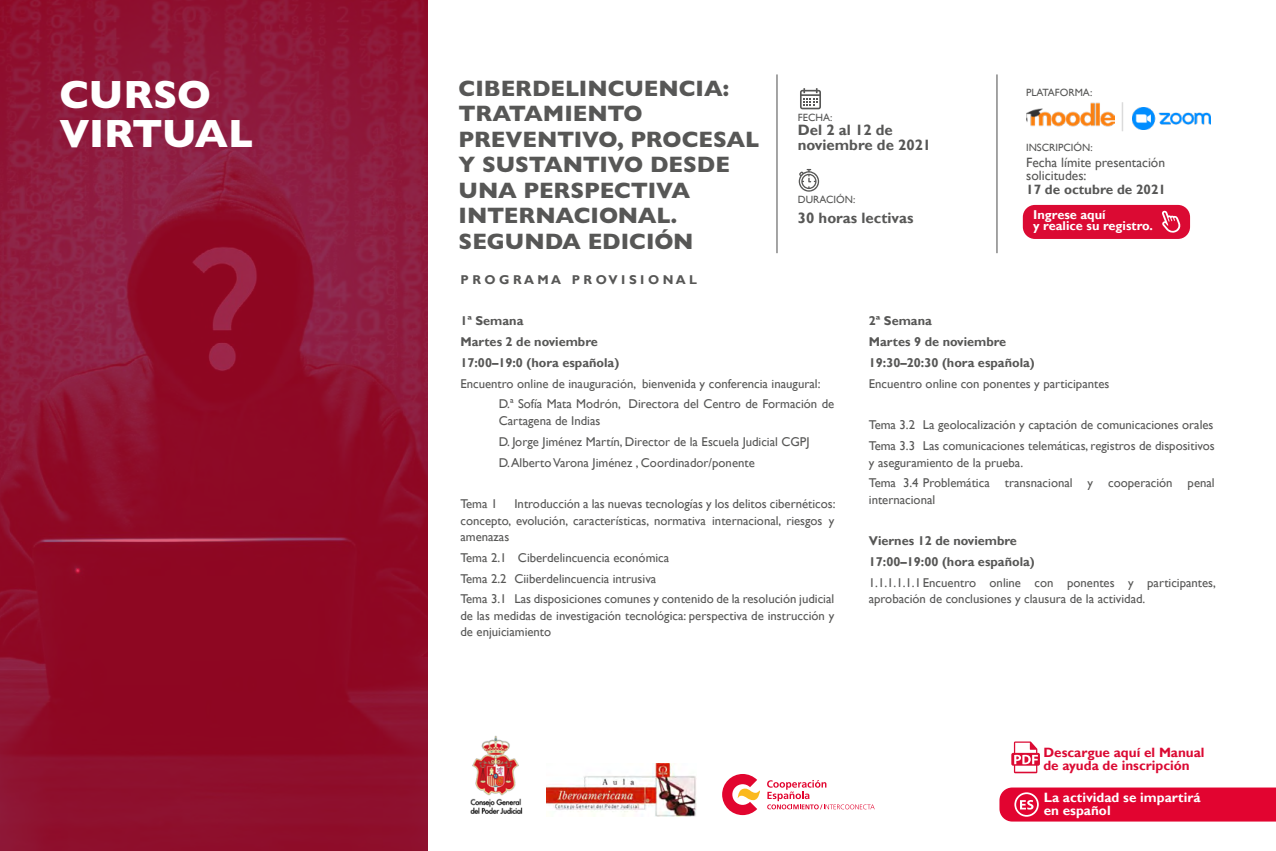
<style>
.page{position:relative;width:1276px;height:851px;background:#fff}
.page>*{position:absolute;margin:0;border:0;box-sizing:border-box;transform-origin:0 0}
.t1{font:800 39.75px/39px "Gill Sans";letter-spacing:-.005em;color:#fff}
.t2{font:800 22.5px/25.5px "Gill Sans";color:#575756}
.t3{font:700 15px/15px "Gill Sans";color:#575756}
.t4{font:700 13.5px/13.5px "Gill Sans";color:#db0a33}
.t5{font:13.5px/13.5px "Gill Sans";color:#575756}
.t6{font:700 13.5px/13.5px "Gill Sans";color:#fff}
.t7{font:700 13.5px "Gill Sans";color:#575756}
.t8{font:12.75px/20.7px "Gill Sans";color:#575756}
.t9{font:700 12.75px/20.7px "Gill Sans";color:#575756}
.t10{font:700 12.75px/11.4px "Gill Sans";color:#fff}
.t11{font:10.5px "Gill Sans";color:#575756}
</style>
<div class="page">
<svg style="left:999px;top:787px;width:277px;height:34px;background:#e30f39"></svg>
<svg style="left:1011px;top:741px;width:29px;height:32px"></svg>
<hr style="left:776px;top:74px;width:1px;height:179px;background:#878787">
<hr style="left:996px;top:74px;width:1px;height:179px;background:#878787">
<svg style="left:798px;top:169px;width:21px;height:23px"></svg>
<svg style="left:800px;top:88px;width:21px;height:21px"></svg>
<div style="left:1023px;top:205px;width:167px;height:34px;background:#db0a33;border-radius:12px"></div>
<svg style="left:1162px;top:210px;width:18px;height:23px"></svg>
<svg style="left:767px;top:780px;width:107px;height:29px"></svg>
<svg style="left:722px;top:774px;width:38px;height:41px"></svg>
<img style="left:470px;top:735px;width:53px;height:79px">
<img style="left:546px;top:763px;width:150px;height:53px">
<img style="left:1026px;top:102px;width:88px;height:25px">
<img style="left:1132px;top:107px;width:78px;height:23px">
<hr style="left:1121px;top:102px;width:2px;height:29px;background:#878787">
<img style="left:0;top:0;width:427px;height:850px">
<h1 class="t1" style="left:59px;top:74px;width:195px">CURSO<br>VIRTUAL</h1>
<h2 class="t2" style="left:458px;top:75px;width:302px">CIBERDELINCUENCIA:<br>TRATAMIENTO<br>PREVENTIVO, PROCESAL<br>Y SUSTANTIVO DESDE<br>UNA PERSPECTIVA<br>INTERNACIONAL.<br>SEGUNDA EDICIÓN</h2>
<p class="t11" style="left:798px;top:111px;width:36px">FECHA:</p>
<p class="t3" style="left:798px;top:123px;width:135px">Del 2 al 12 de noviembre de 2021</p>
<p class="t11" style="left:798px;top:193px;width:59px">DURACIÓN:</p>
<p class="t3" style="left:798px;top:211px;width:117px">30 horas lectivas</p>
<p class="t11" style="left:1026px;top:87px;width:68px">PLATAFORMA:</p>
<p class="t11" style="left:1026px;top:141px;width:68px">INSCRIPCIÓN:</p>
<p class="t5" style="left:1026px;top:156px;width:140px">Fecha límite presentación solicitudes:</p>
<p class="t7" style="left:1026px;top:181px;width:141px">17 de octubre de 2021</p>
<p class="t10" style="left:1033px;top:209px;width:121px">Ingrese aquí<br>y realice su registro.</p>
<p class="t9" style="left:460px;top:269px;width:238px">P R O G R A M A P R O V I S I O N A L</p>
<p class="t9" style="left:460px;top:311px;width:160px">1ª Semana<br>Martes 2 de noviembre<br>17:00–19:0 (hora española)</p>
<p class="t8" style="left:499px;top:373px;width:337px;text-indent:-38px">Encuentro online de inauguración, bienvenida y conferencia inaugural:<br>D.ª Sofía Mata Modrón, Directora del Centro de Formación de</p>
<p class="t8" style="left:499px;top:410px;width:312px">Cartagena de Indias<br>D. Jorge Jiménez Martín, Director de la Escuela Judicial CGPJ<br>D. Alberto Varona Jiménez , Coordinador/ponente</p>
<p class="t8" style="left:460px;top:493px;width:39px">Tema 1</p>
<p class="t8" style="left:460px;top:495px;width:377px;line-height:16.5px;text-align:justify;text-indent:54px">Introducción a las nuevas tecnologías y los delitos cibernéticos: concepto, evolución, características, normativa internacional, riesgos y amenazas</p>
<p class="t8" style="left:460px;top:547px;width:375px">Tema 2.1 Ciberdelincuencia económica<br>Tema 2.2 Ciiberdelincuencia intrusiva<br>Tema 3.1 Las disposiciones comunes y contenido de la resolución judicial</p>
<p class="t8" style="left:460px;top:607px;width:375px;line-height:16.5px">de las medidas de investigación tecnológica: perspectiva de instrucción y de enjuiciamiento</p>
<p class="t9" style="left:869px;top:311px;width:167px">2ª Semana<br>Martes 9 de noviembre<br>19:30–20:30 (hora española)</p>
<p class="t8" style="left:869px;top:373px;width:242px">Encuentro online con ponentes y participantes</p>
<p class="t8" style="left:869px;top:415px;width:347px">Tema 3.2 La geolocalización y captación de comunicaciones orales<br>Tema 3.3 Las comunicaciones telemáticas, registros de dispositivos</p>
<p class="t8" style="left:869px;top:452px;width:347px">y aseguramiento de la prueba.<br>Tema 3.4 Problemática transnacional y cooperación penal</p>
<p class="t8" style="left:869px;top:489px;width:68px">internacional</p>
<p class="t9" style="left:869px;top:531px;width:167px">Viernes 12 de noviembre<br>17:00–19:00 (hora española)</p>
<p class="t8" style="left:869px;top:574px;width:349px;line-height:16.5px">1.1.1.1.1.1 Encuentro online con ponentes y participantes, aprobación de conclusiones y clausura de la actividad.</p>
<p class="t4" style="left:1043px;top:745px;width:163px">Descargue aquí el Manual de ayuda de inscripción</p>
<p class="t6" style="left:1043px;top:790px;width:158px">La actividad se impartirá en español</p>
</div>
